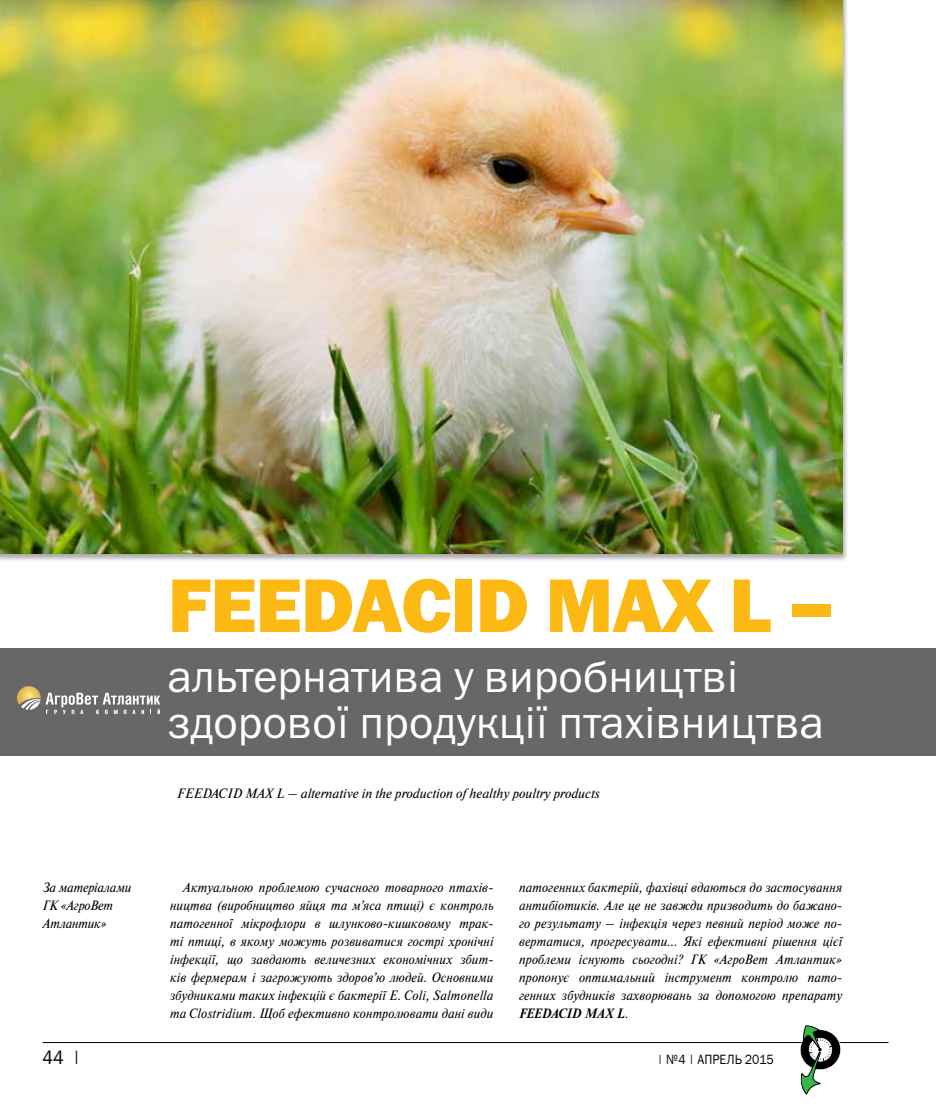
<style>
.page{position:relative;width:936px;height:1106px;background:#fff}
.page>*{position:absolute;margin:0;border:0;box-sizing:border-box;transform-origin:0 0}
.t1{font:76.5px "Franklin Gothic Heavy C";letter-spacing:-.01em;color:#fdb913}
.t2{font:45px/46.5px "Franklin Gothic Book C";color:#fff}
.t3{font:19.5px "Franklin Gothic Book C";color:#000;scale:.9 1}
.t4{font:italic 13.5px/18px "Newton C";letter-spacing:.005em;color:#000;text-align:justify;scale:.95 1}
.t5{font:italic 13.5px "Newton C";letter-spacing:.005em;color:#000}
.t6{font:13.5px "Franklin Gothic Book C";color:#000;scale:.9 1}
.s1{font-weight:700}
</style>
<div class="page">
<div style="left:0;top:648px;width:935px;height:107px;background:#676668"></div>
<div style="left:0;top:0;width:848px;height:562px;background:#000;opacity:.34"></div>
<img style="left:0;top:0;width:842px;height:553px">
<hr style="left:43px;top:1042px;width:845px;height:1px;background:#000">
<svg style="left:799px;top:1025px;width:42px;height:69px"></svg>
<svg style="left:17px;top:686px;width:143px;height:28px"></svg>
<h1 class="t1" style="left:168px;top:562px;width:668px">FEEDACID MAX L –</h1>
<h2 class="t2" style="left:168px;top:653px;width:657px">альтернатива у виробництві здорової продукції птахівництва</h2>
<p class="t4" style="left:43px;top:878px;width:95px;text-align:left">За матеріалами<br>ГК «АгроВет<br>Атлантик»</p>
<p class="t5" style="left:177px;top:785px;width:424px">FEEDACID MAX L – alternative in the production of healthy poultry products</p>
<p class="t4" style="left:170px;top:878px;width:342px;text-indent:13px">Актуальною проблемою сучасного товарного птахів&shy;ництва (виробництво яйця та м’яса птиці) є контроль патогенної мікрофлори в шлунково-кишковому трак&shy;ті птиці, в якому можуть розвиватися гострі хронічні інфекції, що завдають величезних економічних збит&shy;ків фермерам і загрожують здоров’ю людей. Основними збудниками таких інфекцій є бактерії E. Coli, Salmonella та Clostridium. Щоб ефективно контролювати дані види</p>
<p class="t4" style="left:519px;top:878px;width:342px">патогенних бактерій, фахівці вдаються до застосування антибіотиків. Але це не завжди призводить до бажано&shy;го результату – інфекція через певний період може по&shy;вертатися, прогресувати… Які ефективні рішення цієї проблеми існують сьогодні? ГК «АгроВет Атлантик» пропонує оптимальний інструмент контролю пато&shy;генних збудників захворювань за допомогою препарату <span class="s1">FEEDACID MAX L</span>.</p>
<h3 class="t3" style="left:43px;top:1046px;width:44px">44 |</h3>
<p class="t6" style="left:657px;top:1051px;width:131px">| №4 | апрель 2015</p>
</div>
